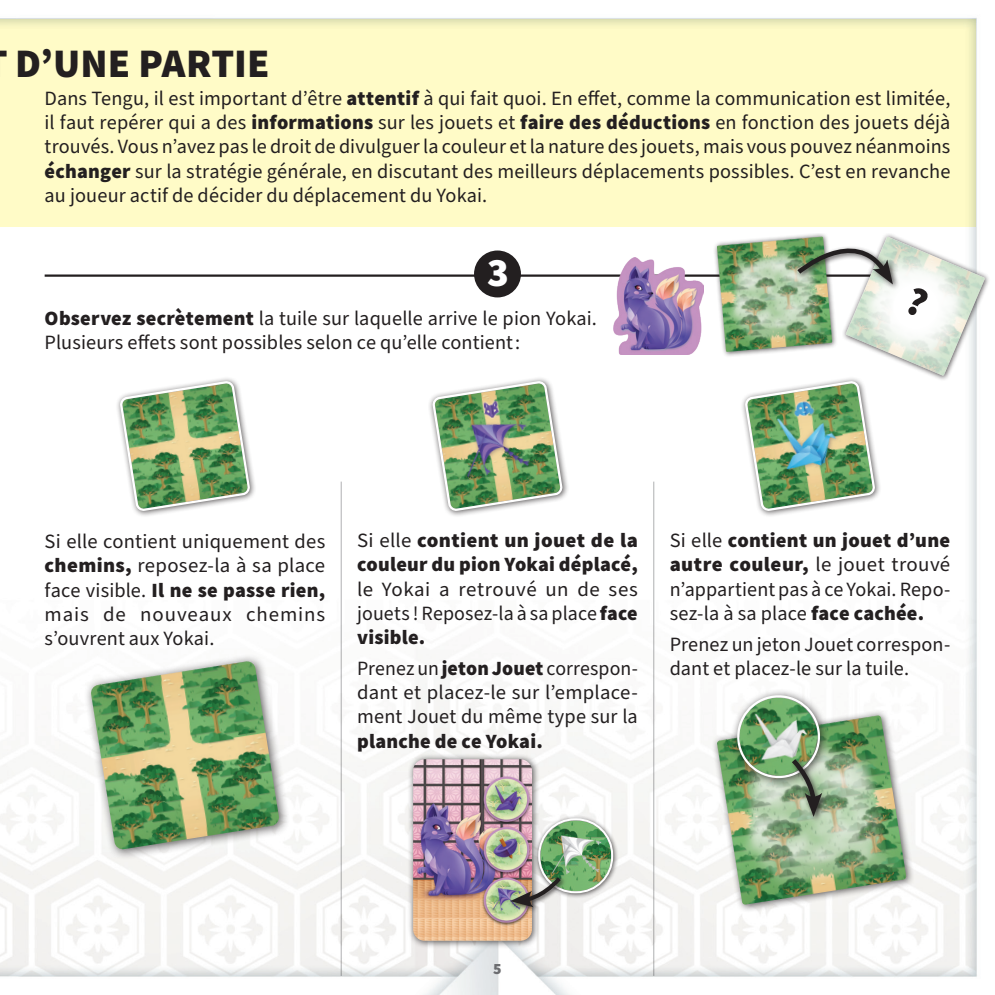
<style>
.page{position:relative;width:995px;height:995px;background:#fff}
.page>*{position:absolute;margin:0;border:0;box-sizing:border-box;transform-origin:0 0}
.t1{font:900 40.5px "Source Sans Pro";color:#231f20}
.courant{font:900 40.5px "Source Sans Pro";color:#fff}
.courant-2{font:20.25px/24.3px "Source Sans Pro";letter-spacing:.005em;color:#231f20;text-align:justify}
.courant-3{font:900 20.25px/24.3px "Source Sans Pro";letter-spacing:.01em;color:#231f20;text-align:justify}
.t2{font:900 15.75px "Source Sans Pro";color:#6c6d70}
.s1{font-weight:900}
.s2{font-weight:400}
</style>
<div class="page">
<img style="left:0;top:18px;width:977px;height:977px">
<div style="left:0;top:19px;width:976px;height:208px;background:#fffbc7"></div>
<hr style="left:341px;top:482px;width:1px;height:494px;background:#6c6d70">
<hr style="left:653px;top:482px;width:1px;height:494px;background:#6c6d70">
<hr style="left:45px;top:274px;width:905px;height:3px;background:#231f20">
<div style="left:713px;top:233px;width:125px;height:125px;background:#231f20;opacity:.75"></div>
<img style="left:717px;top:237px;width:77px;height:115px">
<div style="left:842px;top:233px;width:149px;height:149px;background:#231f20;opacity:.75"></div>
<div style="left:711px;top:710px;width:203px;height:203px;background:#231f20;opacity:.75"></div>
<img style="left:717px;top:715px;width:189px;height:190px">
<div style="left:115px;top:376px;width:142px;height:142px;background:#231f20;opacity:.75"></div>
<svg style="left:121px;top:382px;width:128px;height:128px"></svg>
<div style="left:83px;top:653px;width:207px;height:208px;background:#231f20;opacity:.75"></div>
<img style="left:90px;top:661px;width:189px;height:189px">
<div style="left:428px;top:376px;width:141px;height:142px;background:#231f20;opacity:.75"></div>
<img style="left:433px;top:382px;width:129px;height:128px">
<div style="left:407px;top:754px;width:132px;height:195px;background:#231f20;opacity:.75"></div>
<img style="left:413px;top:759px;width:119px;height:182px">
<div style="left:535px;top:815px;width:83px;height:84px;background:#231f20;opacity:.75"></div>
<img style="left:540px;top:820px;width:71px;height:71px">
<div style="left:538px;top:818px;width:75px;height:75px;border:2px solid #fff;border-radius:36px"></div>
<div style="left:731px;top:689px;width:98px;height:99px;background:#231f20;opacity:.75"></div>
<div style="left:474px;top:251px;width:47px;height:46px;background:#231f20;border-radius:50%"></div>
<div style="left:509px;top:876px;width:58px;height:38px;background:#231f20;opacity:.75"></div>
<svg style="left:510px;top:873px;width:55px;height:34px;background:#a09c91"></svg>
<div style="left:789px;top:757px;width:40px;height:66px;background:#231f20;opacity:.75"></div>
<img style="left:736px;top:694px;width:86px;height:123px">
<div style="left:740px;top:376px;width:142px;height:142px;background:#231f20;opacity:.75"></div>
<img style="left:746px;top:382px;width:128px;height:128px">
<img style="left:614px;top:258px;width:89px;height:97px">
<svg style="left:794px;top:225px;width:191px;height:151px"></svg>
<h1 class="t1" style="left:15px;top:35px;width:256px">D’UNE PARTIE</h1>
<p class="courant-2" style="left:45px;top:87px;width:907px">Dans Tengu, il est important d’être <span class="s1">attentif</span> à qui fait quoi. En effet, comme la communication est limitée, il faut repérer qui a des <span class="s1">informations</span> sur les jouets et <span class="s1">faire des déductions</span> en fonction des jouets déjà trouvés. Vous n’avez pas le droit de divulguer la couleur et la nature des jouets, mais vous pouvez néanmoins <span class="s1">échanger</span> sur la stratégie générale, en discutant des meilleurs déplacements possibles. C’est en revanche au joueur actif de décider du déplacement du Yokai.</p>
<p class="courant" style="left:487px;top:245px;width:23px">3</p>
<p class="courant-2" style="left:45px;top:307px;width:554px"><span class="s1">Observez secrètement</span> la tuile sur laquelle arrive le pion Yokai.<br>Plusieurs effets sont possibles selon ce qu’elle contient :</p>
<p class="courant-2" style="left:45px;top:530px;width:282px">Si elle contient uniquement des <span class="s1">chemins,</span> reposez-la à sa place face visible. <span class="s1">Il ne se passe rien, </span>mais de nouveaux chemins s’ouvrent aux Yokai.</p>
<p class="courant-3" style="left:357px;top:528px;width:282px"><span class="s2">Si elle</span> contient un jouet de la couleur du pion Yokai déplacé, <span class="s2">le Yokai a retrouvé un de ses jouets ! Reposez-la à sa place</span> face visible.</p>
<p class="courant-2" style="left:357px;top:657px;width:282px">Prenez un <span class="s1">jeton Jouet</span> correspon&shy;dant et placez-le sur l’emplace&shy;ment Jouet du même type sur la <span class="s1">planche de ce Yokai.</span></p>
<p class="courant-2" style="left:670px;top:529px;width:282px">Si elle <span class="s1">contient un jouet d’une autre couleur,</span> le jouet trouvé n’appartient pas à ce Yokai. Repo&shy;sez-la à sa place <span class="s1">face cachée.</span></p>
<p class="courant-2" style="left:670px;top:632px;width:282px">Prenez un jeton Jouet correspon&shy;dant et placez-le sur la tuile.</p>
<p class="t2" style="left:493px;top:957px;width:10px">5</p>
</div>
